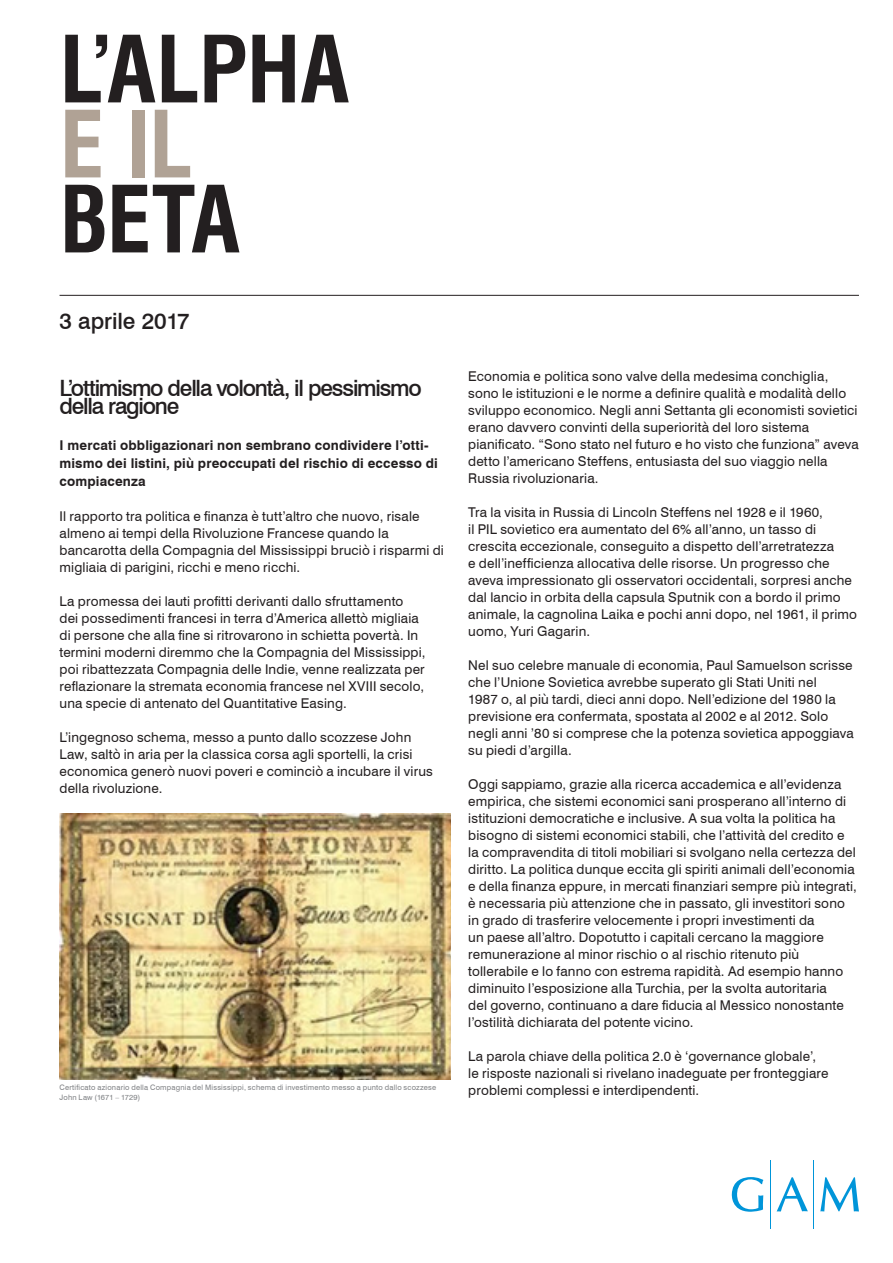
<style>
.page{position:relative;width:893px;height:1263px;background:#fff}
.page>*{position:absolute;margin:0;border:0;box-sizing:border-box;transform-origin:0 0}
._94pt___32mm{font:700 condensed 90px/75px "Swiss 721 BT";letter-spacing:-.015em;color:#231f20}
._15pt___6mm___8mm_pa{font:500 22.5px/18px "Swiss 721 BT";letter-spacing:-.05em;color:#231f20}
._15pt___6mm___8mm_pa-2{font:500 22.5px "Swiss 721 BT";letter-spacing:-.005em;color:#231f20}
.Footnotes_-_5pt___6{font:13.5px/17px "Swiss 721 BT";letter-spacing:.015em;color:#231f20}
.t1{font:700 13.5px/18px "Swiss 721 BT";letter-spacing:.01em;color:#231f20}
.Footnotes_-_5pt___6-2{font:7.5px/9.8px "Swiss 721 BT";letter-spacing:.025em;color:#808285}
.s1{color:#b0a295}
</style>
<div class="page">
<hr style="left:60px;top:295px;width:799px;height:1px;background:#231f20">
<svg style="left:732px;top:1177px;width:31px;height:35px"></svg>
<svg style="left:777px;top:1177px;width:31px;height:34px"></svg>
<svg style="left:820px;top:1177px;width:39px;height:34px"></svg>
<hr style="left:813px;top:1160px;width:1px;height:68px;background:#0095d9">
<hr style="left:770px;top:1160px;width:1px;height:68px;background:#0095d9">
<img style="left:60px;top:813px;width:390px;height:267px">
<p class="_94pt___32mm" style="left:60px;top:32px;width:292px">L’ALPHA<br><span class="s1">E IL<br></span>BETA</p>
<p class="_15pt___6mm___8mm_pa-2" style="left:60px;top:307px;width:132px">3 aprile 2017</p>
<p class="_15pt___6mm___8mm_pa" style="left:60px;top:379px;width:364px">L’ottimismo della volontà, il pessimismo della ragione</p>
<p class="t1" style="left:60px;top:436px;width:380px">I mercati obbligazionari non sembrano condividere l’otti&shy;mismo dei listini, più preoccupati del rischio di eccesso di compiacenza</p>
<p class="Footnotes_-_5pt___6" style="left:60px;top:508px;width:386px">Il rapporto tra politica e finanza è tutt’altro che nuovo, risale almeno ai tempi della Rivoluzione Francese quando la bancarotta della Compagnia del Mississippi bruciò i risparmi di migliaia di parigini, ricchi e meno ricchi.</p>
<p class="Footnotes_-_5pt___6" style="left:60px;top:593px;width:368px">La promessa dei lauti profitti derivanti dallo sfruttamento<br>dei possedimenti francesi in terra d’America allettò migliaia di persone che alla fine si ritrovarono in schietta povertà. In termini moderni diremmo che la Compagnia del Mississippi, poi ribattezzata Compagnia delle Indie, venne realizzata per reflazionare la stremata economia francese nel XVIII secolo, una specie di antenato del Quantitative Easing.</p>
<p class="Footnotes_-_5pt___6" style="left:60px;top:729px;width:375px">L’ingegnoso schema, messo a punto dallo scozzese John Law, saltò in aria per la classica corsa agli sportelli, la crisi economica generò nuovi poveri e cominciò a incubare il virus della rivoluzione.</p>
<p class="Footnotes_-_5pt___6-2" style="left:60px;top:1083px;width:378px">Certificato azionario della Compagnia del Mississippi, schema di investimento messo a punto dallo scozzese<br>John Law (1671 – 1729)</p>
<p class="Footnotes_-_5pt___6" style="left:468px;top:367px;width:392px">Economia e politica sono valve della medesima conchiglia, sono le istituzioni e le norme a definire qualità e modalità dello sviluppo economico. Negli anni Settanta gli economisti sovietici erano davvero convinti della superiorità del loro sistema pianificato. “Sono stato nel futuro e ho visto che funziona” aveva detto l’americano Steffens, entusiasta del suo viaggio nella Russia rivoluzionaria.</p>
<p class="Footnotes_-_5pt___6" style="left:468px;top:503px;width:390px">Tra la visita in Russia di Lincoln Steffens nel 1928 e il 1960,<br>il PIL sovietico era aumentato del 6% all’anno, un tasso di crescita eccezionale, conseguito a dispetto dell’arretratezza<br>e dell’inefficienza allocativa delle risorse. Un progresso che aveva impressionato gli osservatori occidentali, sorpresi anche dal lancio in orbita della capsula Sputnik con a bordo il primo animale, la cagnolina Laika e pochi anni dopo, nel 1961, il primo uomo, Yuri Gagarin.</p>
<p class="Footnotes_-_5pt___6" style="left:468px;top:656px;width:387px">Nel suo celebre manuale di economia, Paul Samuelson scrisse che l’Unione Sovietica avrebbe superato gli Stati Uniti nel<br>1987 o, al più tardi, dieci anni dopo. Nell’edizione del 1980 la previsione era confermata, spostata al 2002 e al 2012. Solo negli anni ’80 si comprese che la potenza sovietica appoggiava su piedi d’argilla.</p>
<p class="Footnotes_-_5pt___6" style="left:468px;top:775px;width:390px">Oggi sappiamo, grazie alla ricerca accademica e all’evidenza empirica, che sistemi economici sani prosperano all’interno di istituzioni democratiche e inclusive. A sua volta la politica ha bisogno di sistemi economici stabili, che l’attività del credito e la compravendita di titoli mobiliari si svolgano nella certezza del diritto. La politica dunque eccita gli spiriti animali dell’economia e della finanza eppure, in mercati finanziari sempre più integrati, è necessaria più attenzione che in passato, gli investitori sono in grado di trasferire velocemente i propri investimenti da<br>un paese all’altro. Dopotutto i capitali cercano la maggiore remunerazione al minor rischio o al rischio ritenuto più tollerabile e lo fanno con estrema rapidità. Ad esempio hanno diminuito l’esposizione alla Turchia, per la svolta autoritaria<br>del governo, continuano a dare fiducia al Messico nonostante l’ostilità dichiarata del potente vicino.</p>
<p class="Footnotes_-_5pt___6" style="left:468px;top:1048px;width:362px">La parola chiave della politica 2.0 è ‘governance globale’, le risposte nazionali si rivelano inadeguate per fronteggiare problemi complessi e interdipendenti.</p>
</div>
